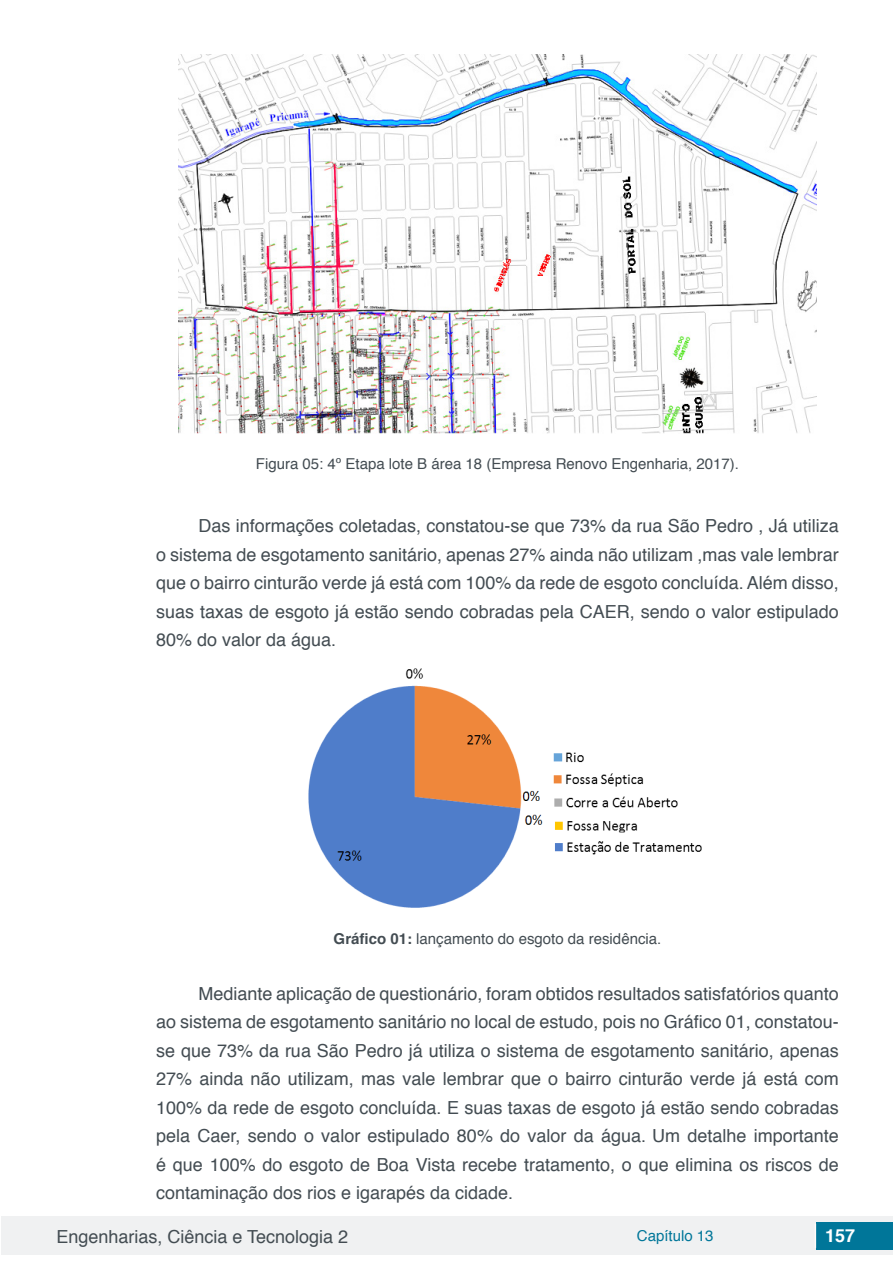
<style>
.page{position:relative;width:893px;height:1263px;background:#fff}
.page>*{position:absolute;margin:0;border:0;box-sizing:border-box;transform-origin:0 0}
.t1{font:18px/28.5px "Helvetica";color:#434c52;text-align:justify}
.t2{font:700 18px "Helvetica";color:#fff}
.t3{font:15px "Helvetica";color:#434c52}
.t4{font:15px "Helvetica";color:#007699}
.s1{font-weight:700}
</style>
<div class="page">
<div style="left:1px;top:1216px;width:891px;height:38px;background:#f0f1f2"></div>
<div style="left:816px;top:1222px;width:77px;height:27px;background:#007699"></div>
<svg style="left:815px;top:1224px;width:1px;height:24px"></svg>
<img style="left:179px;top:54px;width:637px;height:380px">
<img style="left:308px;top:668px;width:394px;height:240px">
<p class="t3" style="left:256px;top:452px;width:485px">Figura 05: 4º Etapa lote B área 18 (Empresa Renovo Engenharia, 2017).</p>
<p class="t1" style="left:156px;top:512px;width:684px;text-indent:43px">Das informações coletadas, constatou-se que 73% da rua São Pedro , Já utiliza o sistema de esgotamento sanitário, apenas 27% ainda não utilizam ,mas vale lembrar que o bairro cinturão verde já está com 100% da rede de esgoto concluída. Além disso, suas taxas de esgoto já estão sendo cobradas pela CAER, sendo o valor estipulado 80% do valor da água.</p>
<p class="t3" style="left:334px;top:927px;width:329px"><span class="s1">Gráfico 01:</span> lançamento do esgoto da residência.</p>
<p class="t1" style="left:156px;top:979px;width:684px;text-indent:43px">Mediante aplicação de questionário, foram obtidos resultados satisfatórios quanto ao sistema de esgotamento sanitário no local de estudo, pois no Gráfico 01, constatou&shy;se que 73% da rua São Pedro já utiliza o sistema de esgotamento sanitário, apenas 27% ainda não utilizam, mas vale lembrar que o bairro cinturão verde já está com 100% da rede de esgoto concluída. E suas taxas de esgoto já estão sendo cobradas pela Caer, sendo o valor estipulado 80% do valor da água. Um detalhe importante é que 100% do esgoto de Boa Vista recebe tratamento, o que elimina os riscos de contaminação dos rios e igarapés da cidade.</p>
<p class="t1" style="left:56px;top:1223px;width:293px">Engenharias, Ciência e Tecnologia 2</p>
<p class="t4" style="left:637px;top:1224px;width:78px">Capítulo 13</p>
<p class="t2" style="left:825px;top:1221px;width:32px">157</p>
</div>
